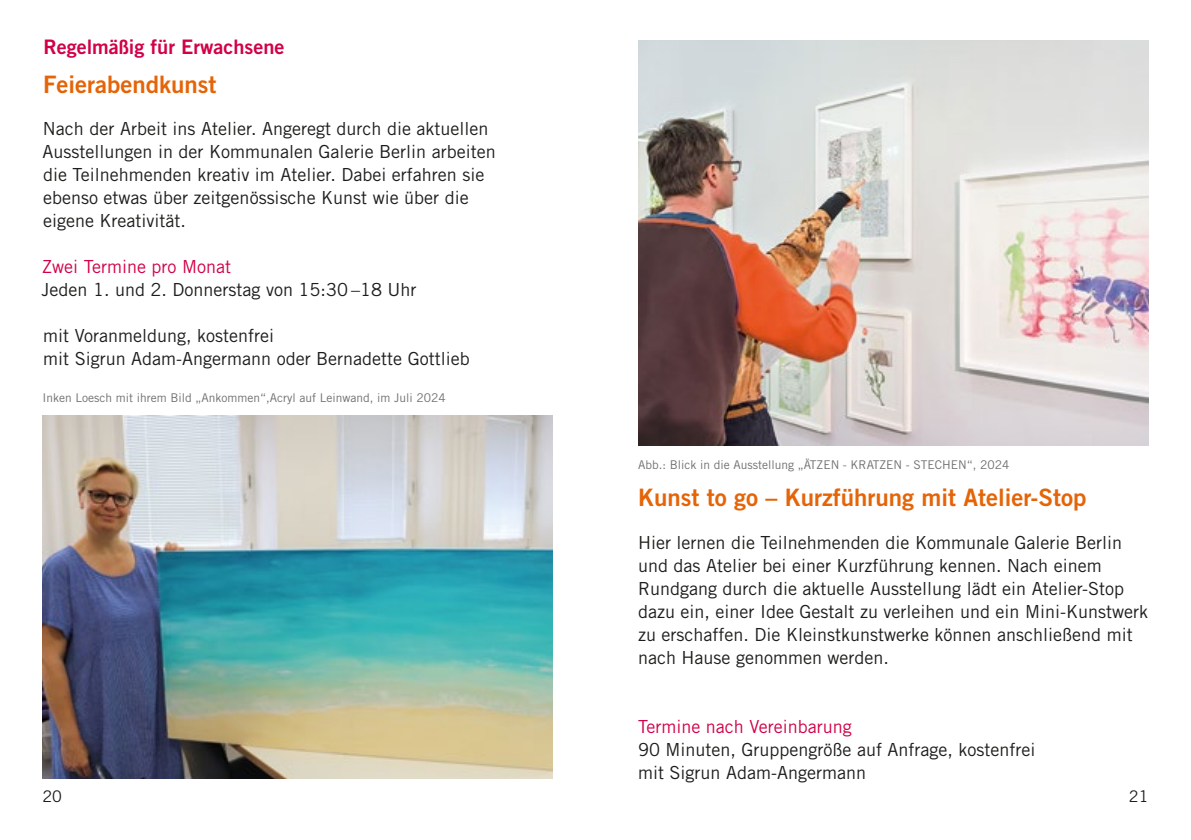
<style>
.page{position:relative;width:1191px;height:840px;background:#fff}
.page>*{position:absolute;margin:0;border:0;box-sizing:border-box;transform-origin:0 0}
.t1{font:24px "Trade Gothic LT Std Bd 2";color:#e56407}
.t2{font:20px "Trade Gothic LT Std Bd 2";color:#d20049}
.t3{font:18px/23px "Trade Gothic LT Std";color:#1d1d1b}
.t4{font:18px "Trade Gothic LT Std";color:#d20049}
.t5{font:16px "Trade Gothic LT Std";color:#1d1d1b}
.t6{font:12px "Trade Gothic LT Std";color:#706f6f}
</style>
<div class="page">
<img style="left:43px;top:415px;width:510px;height:363px">
<img style="left:638px;top:41px;width:510px;height:404px">
<p class="t2" style="left:43px;top:34px;width:243px">Regelmäßig für Erwachsene</p>
<h1 class="t1" style="left:43px;top:70px;width:175px">Feierabendkunst</h1>
<p class="t3" style="left:43px;top:116px;width:455px">Nach der Arbeit ins Atelier. Angeregt durch die aktuellen Ausstellungen in der Kommunalen Galerie Berlin arbeiten die Teilnehmenden kreativ im Atelier. Dabei erfahren sie ebenso etwas über zeitgenössische Kunst wie über die eigene Kreativität.</p>
<p class="t4" style="left:42px;top:255px;width:190px">Zwei Termine pro Monat</p>
<p class="t3" style="left:42px;top:277px;width:376px">Jeden 1. und 2. Donnerstag von 15:30 –18 Uhr</p>
<p class="t3" style="left:43px;top:323px;width:428px">mit Voranmeldung, kostenfrei<br>mit Sigrun Adam-Angermann oder Bernadette Gottlieb</p>
<p class="t6" style="left:43px;top:390px;width:405px">Inken Loesch mit ihrem Bild „Ankommen“,Acryl auf Leinwand, im Juli 2024</p>
<p class="t6" style="left:638px;top:457px;width:373px">Abb.: Blick in die Ausstellung „ÄTZEN - KRATZEN - STECHEN“, 2024</p>
<h1 class="t1" style="left:638px;top:482px;width:450px">Kunst to go – Kurzführung mit Atelier-Stop</h1>
<p class="t3" style="left:638px;top:530px;width:511px">Hier lernen die Teilnehmenden die Kommunale Galerie Berlin und das Atelier bei einer Kurzführung kennen. Nach einem Rundgang durch die aktuelle Ausstellung lädt ein Atelier-Stop dazu ein, einer Idee Gestalt zu verleihen und ein Mini-Kunstwerk zu erschaffen. Die Kleinstkunstwerke können anschließend mit nach Hause genommen werden.</p>
<p class="t4" style="left:638px;top:715px;width:215px">Termine nach Vereinbarung</p>
<p class="t3" style="left:638px;top:737px;width:399px">90 Minuten, Gruppengröße auf Anfrage, kostenfrei mit Sigrun Adam-Angermann</p>
<p class="t5" style="left:43px;top:786px;width:21px">20</p>
<p class="t5" style="left:1128px;top:786px;width:21px">21</p>
</div>
